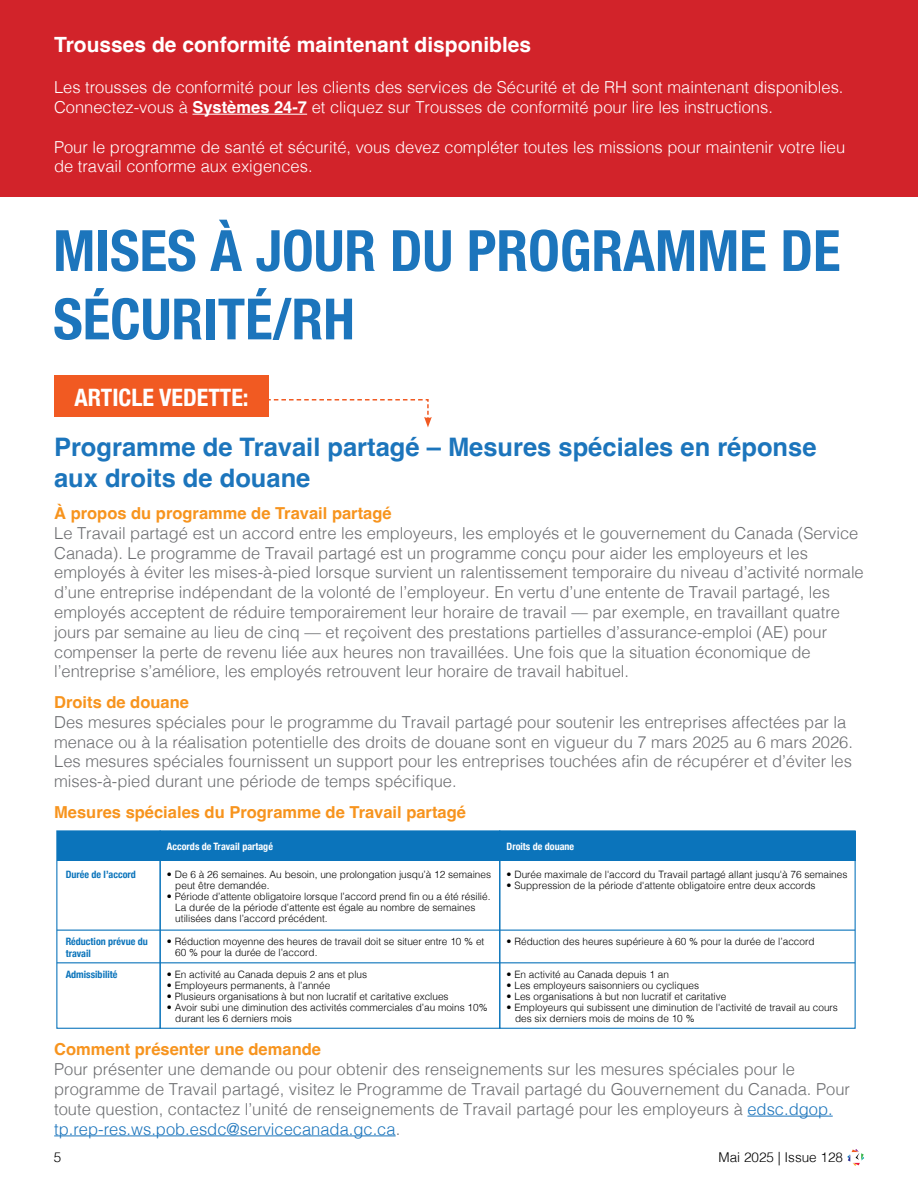
<style>
.page{position:relative;width:918px;height:1188px;background:#fff}
.page>*{position:absolute;margin:0;border:0;box-sizing:border-box;transform-origin:0 0}
.t1{font:700 condensed 57px/68.4px "Helvetica Neue";color:#1c75bc}
.t2{font:700 25.5px/30.6px "Helvetica";color:#1c75bc}
.t3{font:700 condensed 24px "Helvetica Neue";color:#fff}
.t4{font:700 21px "Helvetica";color:#fff}
.t5{font:300 16.5px/19.8px "Helvetica";color:#6d6e71}
.t6{font:300 16.5px/19.8px "Helvetica";color:#fff}
.t7{font:700 16.5px "Helvetica";color:#f7941e}
.t8{font:300 13.5px "Helvetica";color:#000}
.t9{font:300 10.2px/11.1px "Helvetica";color:#000}
.t10{font:700 condensed 10.2px/12.1px "Helvetica Neue";color:#0b74bb}
.t11{font:700 condensed 10.2px "Helvetica Neue";color:#fff}
.s1{font-weight:700}
.s2{color:#1c75bc}
</style>
<div class="page">
<svg style="left:847px;top:1149px;width:17px;height:17px"></svg>
<div style="left:0;top:0;width:918px;height:197px;background:#d2232a"></div>
<hr style="left:192px;top:114px;width:115px;height:1px;background:#fff">
<svg style="left:268px;top:398px;width:164px;height:29px"></svg>
<div style="left:54px;top:375px;width:214px;height:42px;background:#f15a22"></div>
<hr style="left:747px;top:1116px;width:86px;height:1px;background:#1c75bc">
<hr style="left:54px;top:1135px;width:342px;height:1px;background:#1c75bc">
<div style="left:57px;top:831px;width:798px;height:30px;background:#0b74bb"></div>
<div style="left:56px;top:830px;width:105px;height:199px;border:1px solid #0b74bb"></div>
<div style="left:160px;top:830px;width:340px;height:199px;border:1px solid #0b74bb"></div>
<div style="left:499px;top:830px;width:357px;height:199px;border:1px solid #0b74bb"></div>
<hr style="left:57px;top:930px;width:798px;height:1px;background:#0b74bb">
<hr style="left:57px;top:962px;width:798px;height:1px;background:#0b74bb">
<p class="t4" style="left:54px;top:32px;width:479px">Trousses de conformité maintenant disponibles</p>
<p class="t6" style="left:54px;top:76px;width:791px">Les trousses de conformité pour les clients des services de Sécurité et de RH sont maintenant disponibles.<br>Connectez-vous à <span class="s1">Systèmes 24-7</span> et cliquez sur Trousses de conformité pour lire les instructions.</p>
<p class="t6" style="left:54px;top:136px;width:793px">Pour le programme de santé et sécurité, vous devez compléter toutes les missions pour maintenir votre lieu de travail conforme aux exigences.</p>
<h1 class="t1" style="left:53px;top:213px;width:789px">MISES À JOUR DU PROGRAMME DE<br>SÉCURITÉ/RH</h1>
<h3 class="t3" style="left:75px;top:377px;width:176px">ARTICLE VEDETTE:</h3>
<h2 class="t2" style="left:54px;top:435px;width:764px">Programme de Travail partagé – Mesures spéciales en réponse aux droits de douane</h2>
<p class="t7" style="left:54px;top:503px;width:339px">À propos du programme de Travail partagé</p>
<p class="t5" style="left:54px;top:522px;width:811px">Le Travail partagé est un accord entre les employeurs, les employés et le gouvernement du Canada (Service Canada). Le programme de Travail partagé est un programme conçu pour aider les employeurs et les employés à éviter les mises-à-pied lorsque survient un ralentissement temporaire du niveau d’activité normale d’une entreprise indépendant de la volonté de l’employeur. En vertu d’une entente de Travail partagé, les employés acceptent de réduire temporairement leur horaire de travail — par exemple, en travaillant quatre jours par semaine au lieu de cinq — et reçoivent des prestations partielles d’assurance-emploi (AE) pour compenser la perte de revenu liée aux heures non travaillées. Une fois que la situation économique de l’entreprise s’améliore, les employés retrouvent leur horaire de travail habituel.</p>
<p class="t7" style="left:54px;top:692px;width:136px">Droits de douane</p>
<p class="t5" style="left:54px;top:711px;width:800px">Des mesures spéciales pour le programme du Travail partagé pour soutenir les entreprises affectées par la menace ou à la réalisation potentielle des droits de douane sont en vigueur du 7 mars 2025 au 6 mars 2026.<br>Les mesures spéciales fournissent un support pour les entreprises touchées afin de récupérer et d’éviter les mises-à-pied durant une période de temps spécifique.</p>
<p class="t7" style="left:54px;top:802px;width:413px">Mesures spéciales du Programme de Travail partagé</p>
<p class="t10" style="left:66px;top:868px;width:72px">Durée de l’accord</p>
<p class="t10" style="left:66px;top:934px;width:84px">Réduction prévue du travail</p>
<p class="t10" style="left:66px;top:967px;width:53px">Admissibilité</p>
<p class="t11" style="left:167px;top:838px;width:108px">Accords de Travail partagé</p>
<p class="t9" style="left:175px;top:868px;width:317px;text-indent:-8px">• De 6 à 26 semaines. Au besoin, une prolongation jusqu’à 12 semaines peut être demandée.</p>
<p class="t9" style="left:175px;top:890px;width:317px;text-indent:-8px">• Période d’attente obligatoire lorsque l’accord prend fin ou a été résilié.<br>La durée de la période d’attente est égale au nombre de semaines utilisées dans l’accord précédent.</p>
<p class="t9" style="left:175px;top:935px;width:311px;text-indent:-8px">• Réduction moyenne des heures de travail doit se situer entre 10 % et<br>60 % pour la durée de l’accord.</p>
<p class="t9" style="left:167px;top:968px;width:202px">• En activité au Canada depuis 2 ans et plus</p>
<p class="t9" style="left:167px;top:979px;width:165px">• Employeurs permanents, à l’année</p>
<p class="t9" style="left:167px;top:990px;width:283px">• Plusieurs organisations à but non lucratif et caritative exclues</p>
<p class="t9" style="left:175px;top:1001px;width:314px;text-indent:-8px">• Avoir subi une diminution des activités commerciales d’au moins 10% durant les 6 derniers mois</p>
<p class="t11" style="left:507px;top:838px;width:69px">Droits de douane</p>
<p class="t9" style="left:507px;top:868px;width:342px">• Durée maximale de l'accord du Travail partagé allant jusqu'à 76 semaines</p>
<p class="t9" style="left:507px;top:879px;width:311px">• Suppression de la période d'attente obligatoire entre deux accords</p>
<p class="t9" style="left:507px;top:935px;width:309px">• Réduction des heures supérieure à 60 % pour la durée de l’accord</p>
<p class="t9" style="left:507px;top:968px;width:164px">• En activité au Canada depuis 1 an</p>
<p class="t9" style="left:507px;top:979px;width:194px">• Les employeurs saisonniers ou cycliques</p>
<p class="t9" style="left:507px;top:990px;width:221px">• Les organisations à but non lucratif et caritative</p>
<p class="t9" style="left:515px;top:1001px;width:324px;text-indent:-8px">• Employeurs qui subissent une diminution de l'activité de travail au cours des six derniers mois de moins de 10 %</p>
<p class="t7" style="left:54px;top:1040px;width:268px">Comment présenter une demande</p>
<p class="t5" style="left:54px;top:1058px;width:797px">Pour présenter une demande ou pour obtenir des renseignements sur les mesures spéciales pour le programme de Travail partagé, visitez le Programme de Travail partagé du Gouvernement du Canada. Pour toute question, contactez l’unité de renseignements de Travail partagé pour les employeurs à <span class="s2">edsc.dgop. tp.rep-res.ws.pob.esdc@servicecanada.gc.ca</span>.</p>
<p class="t8" style="left:54px;top:1145px;width:9px">5</p>
<p class="t8" style="left:719px;top:1145px;width:126px">Mai 2025 | Issue 128</p>
</div>
